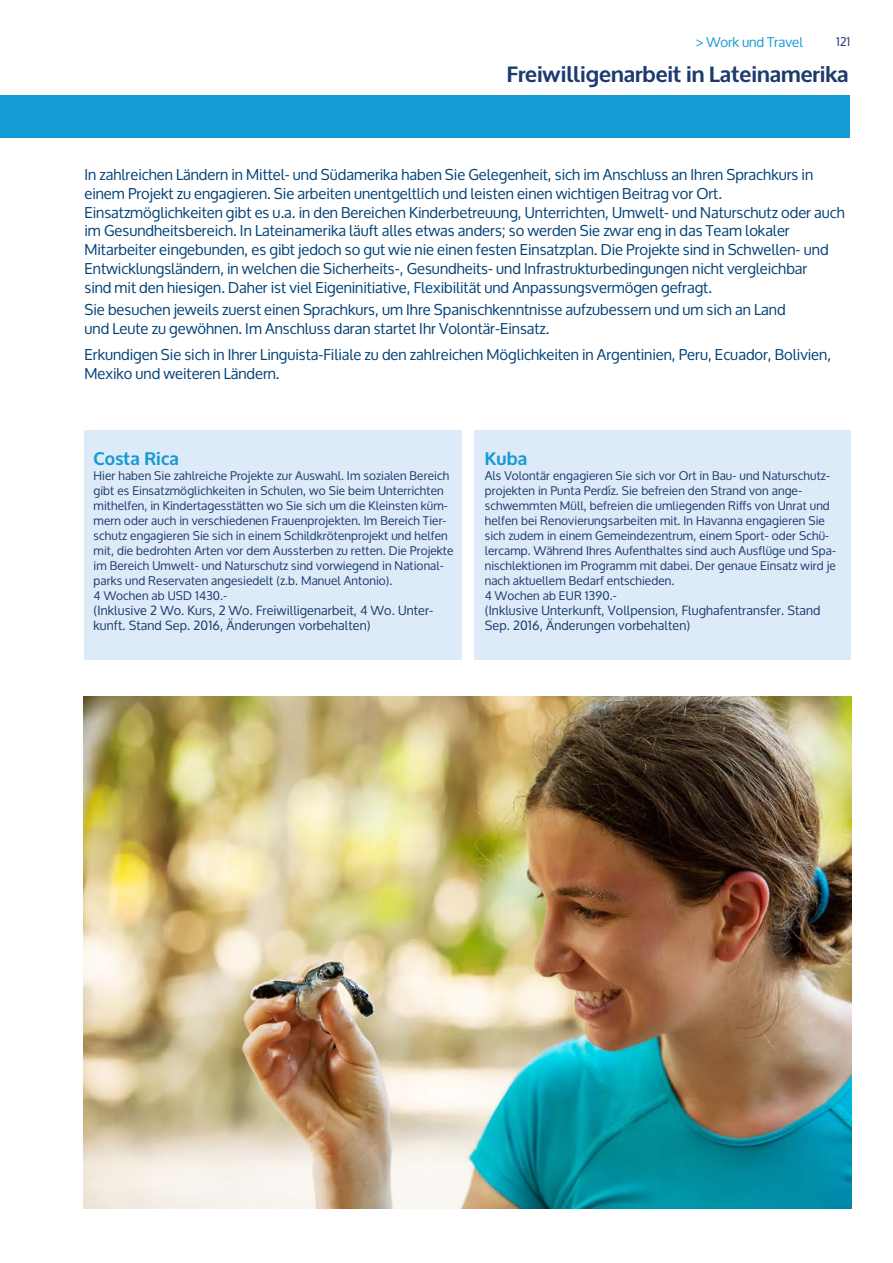
<style>
.page{position:relative;width:893px;height:1263px;background:#fff}
.page>*{position:absolute;margin:0;border:0;box-sizing:border-box;transform-origin:0 0}
.t1{font:700 21.9px "Oxygen";color:#1c3b6e}
.t2{font:700 18px "Oxygen";letter-spacing:.01em;color:#169ad3}
.t3{font:15px/18.8px "Oxygen";color:#004177}
.t4{font:13.5px "Oxygen";color:#169ad3}
.t5{font:12.75px/15px "Oxygen";letter-spacing:.01em;color:#1c3b6e}
.t6{font:12px/15px "Oxygen";letter-spacing:.01em;color:#1c3b6e}
</style>
<div class="page">
<div style="left:0;top:96px;width:850px;height:42px;background:#169ad3"></div>
<div style="left:84px;top:430px;width:377px;height:230px;background:#ddeaf8"></div>
<div style="left:474px;top:430px;width:376px;height:230px;background:#ddeaf8"></div>
<img style="left:84px;top:697px;width:767px;height:511px">
<p class="t4" style="left:696px;top:34px;width:109px">&gt; Work und Travel</p>
<p class="t6" style="left:836px;top:34px;width:16px">121</p>
<h1 class="t1" style="left:507px;top:60px;width:343px">Freiwilligenarbeit in Lateinamerika</h1>
<p class="t3" style="left:85px;top:165px;width:762px">In zahlreichen Ländern in Mittel- und Südamerika haben Sie Gelegenheit, sich im Anschluss an Ihren Sprachkurs in einem Projekt zu engagieren. Sie arbeiten unentgeltlich und leisten einen wichtigen Beitrag vor Ort.<br>Einsatzmöglichkeiten gibt es u.a. in den Bereichen Kinderbetreuung, Unterrichten, Umwelt- und Naturschutz oder auch im Gesundheitsbereich. In Lateinamerika läuft alles etwas anders; so werden Sie zwar eng in das Team lokaler Mitarbeiter eingebunden, es gibt jedoch so gut wie nie einen festen Einsatzplan. Die Projekte sind in Schwellen- und Entwicklungsländern, in welchen die Sicherheits-, Gesundheits- und Infrastrukturbedingungen nicht vergleichbar<br>sind mit den hiesigen. Daher ist viel Eigeninitiative, Flexibilität und Anpassungsvermögen gefragt.</p>
<p class="t3" style="left:85px;top:300px;width:703px">Sie besuchen jeweils zuerst einen Sprachkurs, um Ihre Spanischkenntnisse aufzubessern und um sich an Land und Leute zu gewöhnen. Im Anschluss daran startet Ihr Volontär-Einsatz.</p>
<p class="t3" style="left:85px;top:345px;width:748px">Erkundigen Sie sich in Ihrer Linguista-Filiale zu den zahlreichen Möglichkeiten in Argentinien, Peru, Ecuador, Bolivien,<br>Mexiko und weiteren Ländern.</p>
<p class="t2" style="left:94px;top:447px;width:87px">Costa Rica</p>
<p class="t6" style="left:94px;top:468px;width:361px">Hier haben Sie zahlreiche Projekte zur Auswahl. Im sozialen Bereich gibt es Einsatzmöglichkeiten in Schulen, wo Sie beim Unterrichten mithelfen, in Kindertagesstätten wo Sie sich um die Kleinsten küm&shy;mern oder auch in verschiedenen Frauenprojekten. Im Bereich Tier&shy;schutz engagieren Sie sich in einem Schildkrötenprojekt und helfen mit, die bedrohten Arten vor dem Aussterben zu retten. Die Projekte im Bereich Umwelt- und Naturschutz sind vorwiegend in National&shy;parks und Reservaten angesiedelt (z.b. Manuel Antonio).<br>4 Wochen ab USD 1430.-</p>
<p class="t5" style="left:94px;top:603px;width:342px">(Inklusive 2 Wo. Kurs, 2 Wo. Freiwilligenarbeit, 4 Wo. Unter&shy;kunft. Stand Sep. 2016, Änderungen vorbehalten)</p>
<p class="t2" style="left:485px;top:447px;width:44px">Kuba</p>
<p class="t6" style="left:485px;top:468px;width:353px">Als Volontär engagieren Sie sich vor Ort in Bau- und Naturschutz&shy;projekten in Punta Perdíz. Sie befreien den Strand von ange&shy;schwemmten Müll, befreien die umliegenden Riffs von Unrat und helfen bei Renovierungsarbeiten mit. In Havanna engagieren Sie sich zudem in einem Gemeindezentrum, einem Sport- oder Schü&shy;lercamp. Während Ihres Aufenthaltes sind auch Ausflüge und Spa&shy;nischlektionen im Programm mit dabei. Der genaue Einsatz wird je nach aktuellem Bedarf entschieden.<br>4 Wochen ab EUR 1390.-</p>
<p class="t5" style="left:485px;top:603px;width:337px">(Inklusive Unterkunft, Vollpension, Flughafentransfer. Stand<br>Sep. 2016, Änderungen vorbehalten)</p>
</div>
